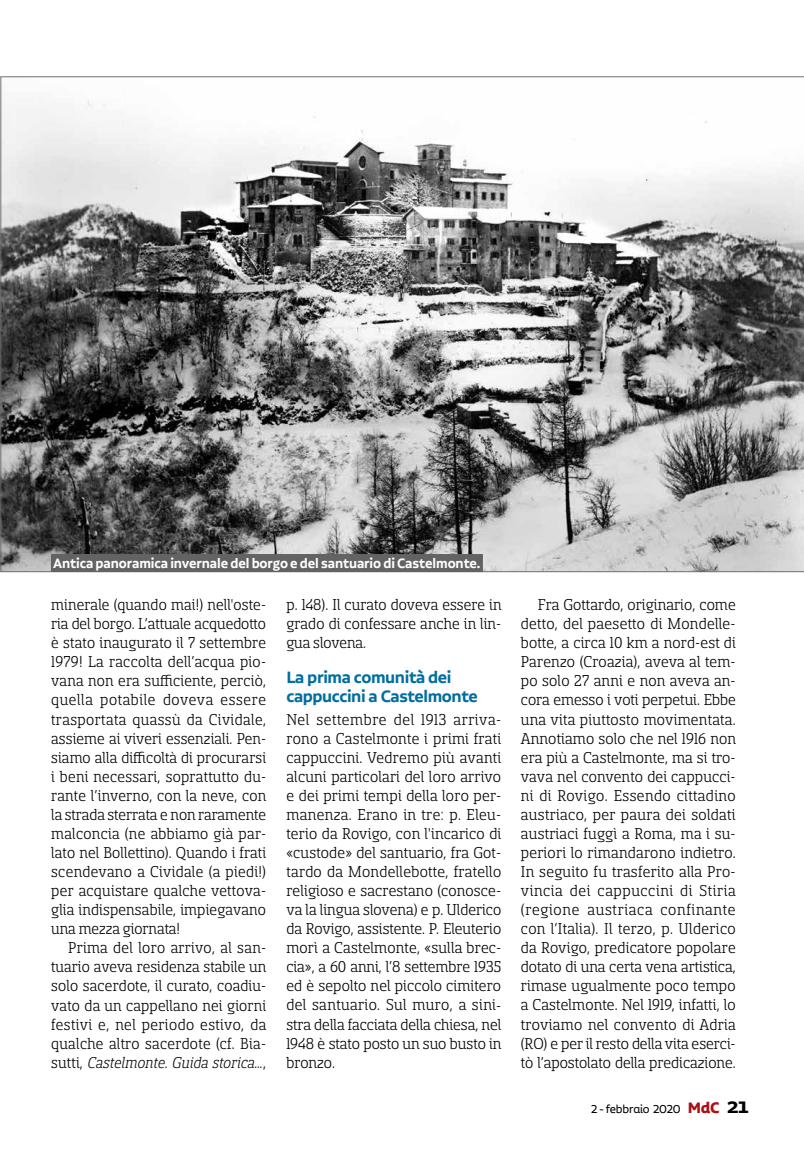
<style>
.page{position:relative;width:804px;height:1149px;background:#fff}
.page>*{position:absolute;margin:0;border:0;box-sizing:border-box;transform-origin:0 0}
.t1{font:600 19.5px/19px "Alvar Essential";letter-spacing:-.02em;color:#006ea0}
.t2{font:17.4px/19px "Sancoale Slab Norm";letter-spacing:.01em;color:#000;text-align:justify;scale:.94 1}
.t3{font:17.4px/19px "Sancoale Slab Norm";letter-spacing:.01em;color:#000;text-align:justify;scale:.93 1}
.t4{font:17.4px "Sancoale Slab Norm Regular Ital";letter-spacing:.015em;color:#000;scale:.93 1}
.t5{font:600 16.05px "Alvar Pro";letter-spacing:-.005em;color:#fff}
.t6{font:13.5px "Alvar Essential Alt";letter-spacing:-.015em;color:#000}
.s1{font-family:"Sancoale Slab Norm"}
.s2{font-weight:700;font-size:18px;color:#ae0e16}
.s3{font-family:"Latina Essential";font-weight:700;font-size:21px}
</style>
<div class="page">
<svg style="left:1px;top:76px;width:803px;height:495px"></svg>
<div style="left:51px;top:554px;width:432px;height:18px;background:#646363"></div>
<p class="t5" style="left:53px;top:554px;width:429px">Antica panoramica invernale del borgo e del santuario di Castelmonte.</p>
<p class="t3" style="left:51px;top:595px;width:233px">minerale (quando mai!) nell'oste&shy;ria del borgo. L’attuale acquedotto è stato inaugurato il 7 settembre 1979! La raccolta dell’acqua pio&shy;vana non era sufficiente, perciò, quella potabile doveva essere trasportata quassù da Cividale, assieme ai viveri essenziali. Pen&shy;siamo alla difficoltà di procurarsi i beni necessari, soprattutto du&shy;rante l’inverno, con la neve, con la strada sterrata e non raramente malconcia (ne abbiamo già par&shy;lato nel Bollettino). Quando i frati scendevano a Cividale (a piedi!) per acquistare qualche vettova&shy;glia indispensabile, impiegavano una mezza giornata!</p>
<p class="t3" style="left:51px;top:938px;width:233px;text-indent:17px">Prima del loro arrivo, al san&shy;tuario aveva residenza stabile un solo sacerdote, il curato, coadiu&shy;vato da un cappellano nei giorni festivi e, nel periodo estivo, da qualche altro sacerdote (cf. Bia-</p>
<p class="t4" style="left:51px;top:1053px;width:232px"><span class="s1">sutti,</span> Castelmonte. Guida storica…<span class="s1">,</span></p>
<p class="t3" style="left:286px;top:595px;width:233px">p. 148). Il curato doveva essere in grado di confessare anche in lin&shy;gua slovena.</p>
<p class="t1" style="left:286px;top:666px;width:193px">La prima comunità dei cappuccini a Castelmonte</p>
<p class="t2" style="left:286px;top:709px;width:230px">Nel settembre del 1913 arriva&shy;rono a Castelmonte i primi frati cappuccini. Vedremo più avanti alcuni particolari del loro arrivo e dei primi tempi della loro per&shy;manenza. Erano in tre: p. Eleu&shy;terio da Rovigo, con l'incarico di «custode» del santuario, fra Got&shy;tardo da Mondellebotte, fratello religioso e sacrestano (conosce&shy;va la lingua slovena) e p. Ulderico da Rovigo, assistente. P. Eleuterio morì a Castelmonte, «sulla brec&shy;cia», a 60 anni, l’8 settembre 1935 ed è sepolto nel piccolo cimitero del santuario. Sul muro, a sini&shy;stra della facciata della chiesa, nel 1948 è stato posto un suo busto in bronzo.</p>
<p class="t2" style="left:521px;top:595px;width:230px;text-indent:17px">Fra Gottardo, originario, come detto, del paesetto di Mondelle&shy;botte, a circa 10 km a nord-est di Parenzo (Croazia), aveva al tem&shy;po solo 27 anni e non aveva an&shy;cora emesso i voti perpetui. Ebbe una vita piuttosto movimentata.<br>Annotiamo solo che nel 1916 non era più a Castelmonte, ma si tro&shy;vava nel convento dei cappucci&shy;ni di Rovigo. Essendo cittadino austriaco, per paura dei soldati austriaci fuggì a Roma, ma i su&shy;periori lo rimandarono indietro.<br>In seguito fu trasferito alla Pro&shy;vincia dei cappuccini di Stiria (regione austriaca confinante con l’Italia). Il terzo, p. Ulderico da Rovigo, predicatore popolare dotato di una certa vena artistica, rimase ugualmente poco tempo a Castelmonte. Nel 1919, infatti, lo troviamo nel convento di Adria (RO) e per il resto della vita eserci&shy;tò l’apostolato della predicazione.</p>
<p class="t6" style="left:591px;top:1100px;width:159px">2 - febbraio 2020 <span class="s2">MdC</span> <span class="s3">21</span></p>
</div>
